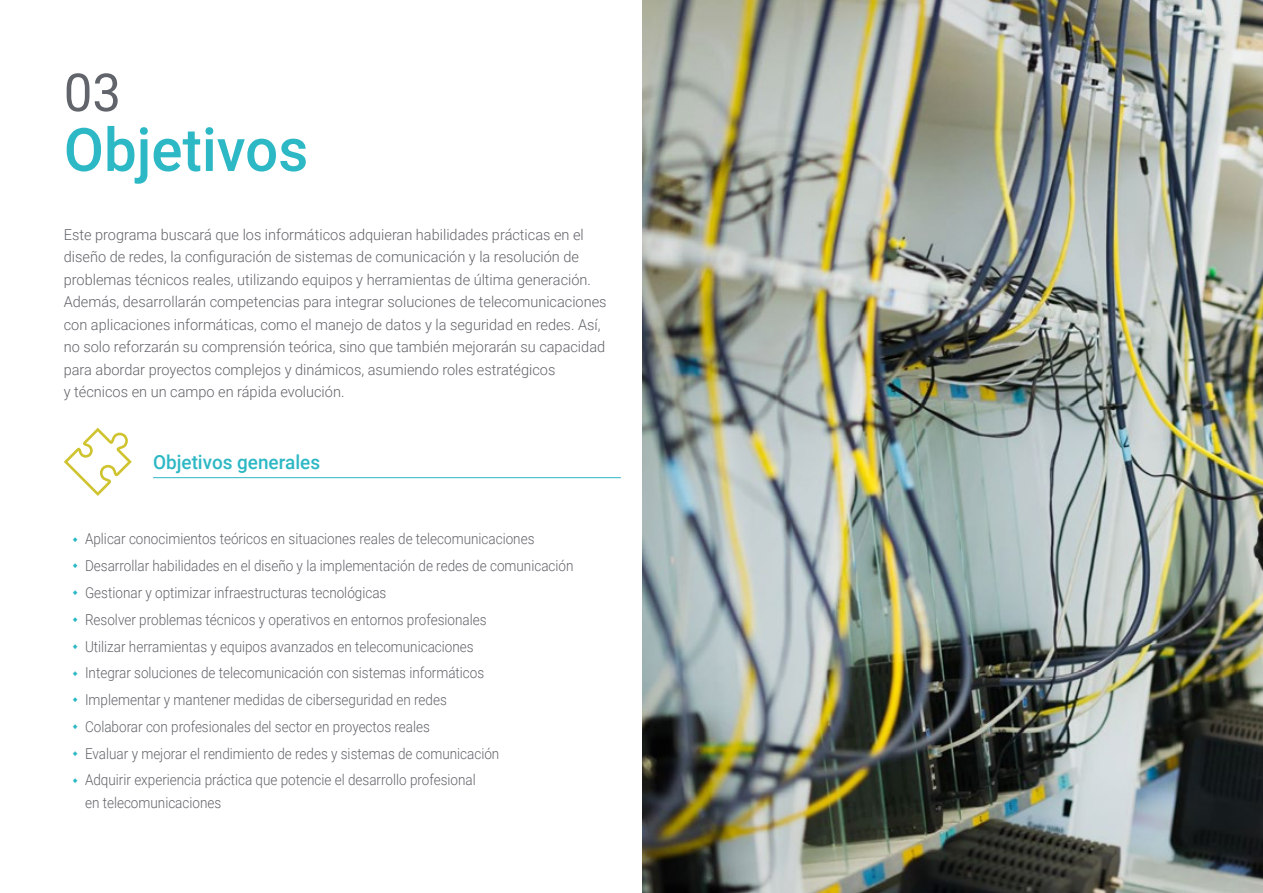
<style>
.page{position:relative;width:1263px;height:893px;background:#fff}
.page>*{position:absolute;margin:0;border:0;box-sizing:border-box;transform-origin:0 0}
.t1{font:500 60px "Roboto";color:#2db8c5}
.t2{font:52.5px "Roboto";color:#61646a}
.t3{font:500 19.5px "Roboto";color:#2db8c5}
.t4{font:300 15px/26.7px "Roboto";color:#61646a;scale:.9 1}
.t5{font:300 15px/22.5px "Roboto";color:#61646a}
</style>
<div class="page">
<img style="left:642px;top:0;width:621px;height:893px">
<hr style="left:153px;top:477px;width:468px;height:1px;background:#2db8c5">
<svg style="left:64px;top:428px;width:68px;height:68px"></svg>
<h2 class="t2" style="left:64px;top:56px;width:59px">03</h2>
<h1 class="t1" style="left:64px;top:108px;width:246px">Objetivos</h1>
<p class="t5" style="left:64px;top:222px;width:544px">Este programa buscará que los informáticos adquieran habilidades prácticas en el diseño de redes, la configuración de sistemas de comunicación y la resolución de problemas técnicos reales, utilizando equipos y herramientas de última generación.<br>Además, desarrollarán competencias para integrar soluciones de telecomunicaciones con aplicaciones informáticas, como el manejo de datos y la seguridad en redes. Así, no solo reforzarán su comprensión teórica, sino que también mejorarán su capacidad para abordar proyectos complejos y dinámicos, asumiendo roles estratégicos<br>y técnicos en un campo en rápida evolución.</p>
<h3 class="t3" style="left:153px;top:449px;width:169px">Objetivos generales</h3>
<p class="t4" style="left:85px;top:525px;width:544px">Aplicar conocimientos teóricos en situaciones reales de telecomunicaciones Desarrollar habilidades en el diseño y la implementación de redes de comunicación Gestionar y optimizar infraestructuras tecnológicas<br>Resolver problemas técnicos y operativos en entornos profesionales<br>Utilizar herramientas y equipos avanzados en telecomunicaciones<br>Integrar soluciones de telecomunicación con sistemas informáticos<br>Implementar y mantener medidas de ciberseguridad en redes<br>Colaborar con profesionales del sector en proyectos reales<br>Evaluar y mejorar el rendimiento de redes y sistemas de comunicación<br>Adquirir experiencia práctica que potencie el desarrollo profesional</p>
<p class="t4" style="left:85px;top:788px;width:153px">en telecomunicaciones</p>
</div>
